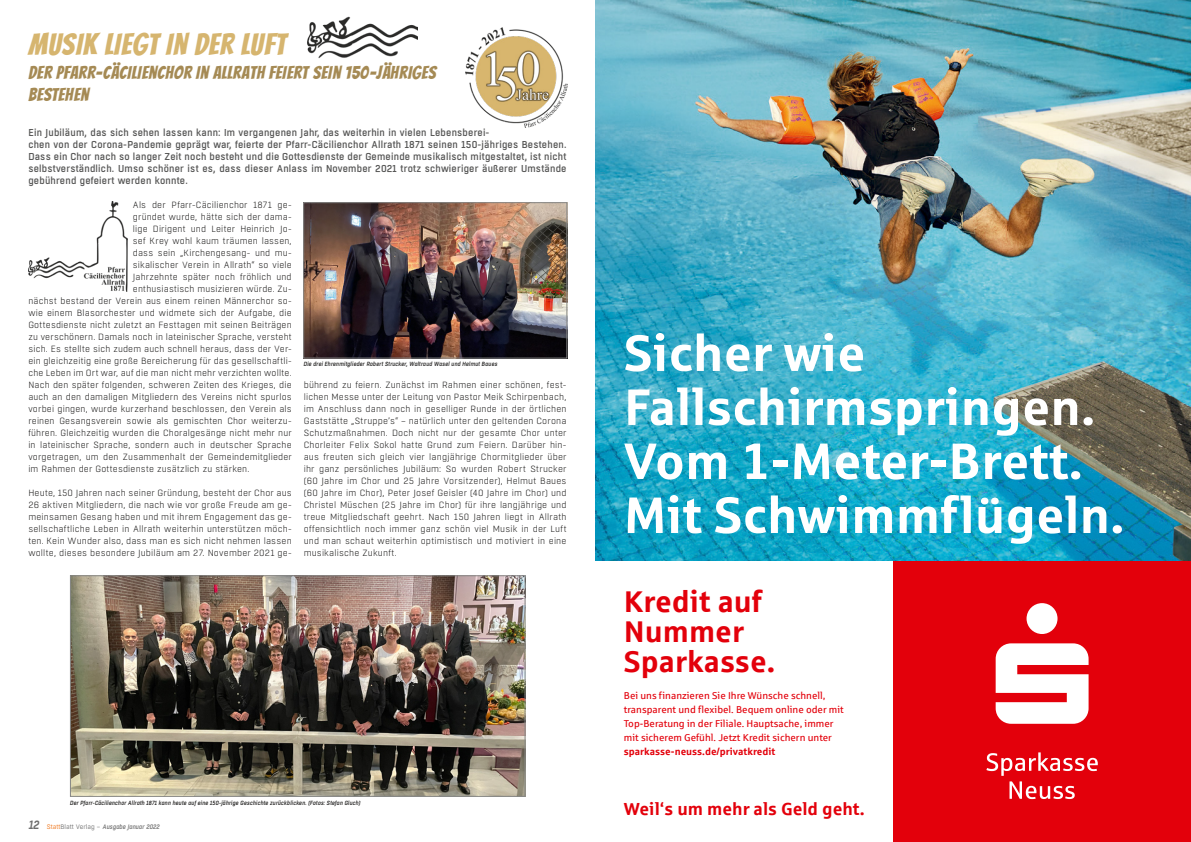
<style>
.page{position:relative;width:1191px;height:842px;background:#fff}
.page>*{position:absolute;margin:0;border:0;box-sizing:border-box;transform-origin:0 0}
.t1{font:700 51px/54px "Sparkasse Rg";color:#fff}
.t2{font:700 30px/30px "Sparkasse Rg";color:#e3000b}
.Headline{font:30px "Bangers";letter-spacing:.035em;color:#d6b56f}
.Headline-2{font:18px/21.6px "Bangers";letter-spacing:.035em;color:#a58a54}
.t3{font:700 17.5px "Sparkasse Rg";color:#e3000b}
.t4{font:12px "Sparkasse Rg";color:#e3000b}
.Einleitung{font:500 10px/12px "Boxed";letter-spacing:.02em;color:#565655}
.t5{font:10px/14px "Sparkasse Rg";color:#e3000b}
.Fließtext{font:300 9px/12px "Boxed";letter-spacing:.015em;color:#181716;text-align:justify}
.t6{font:italic 500 6.5px "Boxed";color:#6e6e6e}
.BU{font:italic 500 6px "Boxed";letter-spacing:.02em;color:#181716}
.s1{font-weight:600;font-size:12px}
.s2{font-weight:400;font-style:normal;color:#ee7113}
.s3{font-weight:400;font-style:normal}
.s4{font-weight:700}
</style>
<div class="page">
<img style="left:72px;top:577px;width:451px;height:218px">
<div style="left:70px;top:575px;width:455px;height:222px;border:1px solid #868786"></div>
<img style="left:305px;top:204px;width:260px;height:152px">
<div style="left:303px;top:202px;width:264px;height:156px;border:1px solid #868786"></div>
<img style="left:466px;top:28px;width:101px;height:99px">
<img style="left:308px;top:16px;width:109px;height:42px">
<img style="left:28px;top:201px;width:99px;height:90px">
<img style="left:595px;top:0;width:596px;height:561px">
<div style="left:893px;top:561px;width:298px;height:281px;background:#e3000b"></div>
<svg style="left:995px;top:603px;width:93px;height:121px"></svg>
<svg style="left:986px;top:752px;width:111px;height:47px"></svg>
<p class="Headline" style="left:28px;top:22px;width:259px">MUSIK LIEGT IN DER LUFT</p>
<p class="Headline-2" style="left:28px;top:61px;width:409px">DER PFARR-CÄCILIENCHOR IN ALLRATH FEIERT SEIN 150-JÄHRIGES<br>BESTEHEN</p>
<p class="Einleitung" style="left:28px;top:127px;width:540px">Ein Jubiläum, das sich sehen lassen kann: Im vergangenen Jahr, das weiterhin in vielen Lebensberei-<br>chen von der Corona-Pandemie geprägt war, feierte der Pfarr-Cäcilienchor Allrath 1871 seinen 150-jähriges Bestehen.<br>Dass ein Chor nach so langer Zeit noch besteht und die Gottesdienste der Gemeinde musikalisch mitgestaltet, ist nicht selbstverständlich. Umso schöner ist es, dass dieser Anlass im November 2021 trotz schwieriger äußerer Umstände gebührend gefeiert werden konnte.</p>
<p class="Fließtext" style="left:133px;top:199px;width:160px">Als der Pfarr-Cäcilienchor 1871 ge-</p>
<p class="Fließtext" style="left:133px;top:211px;width:160px">gründet wurde, hätte sich der dama-</p>
<p class="Fließtext" style="left:133px;top:223px;width:160px">lige Dirigent und Leiter Heinrich Jo-</p>
<p class="Fließtext" style="left:133px;top:235px;width:160px">sef Krey wohl kaum träumen lassen,</p>
<p class="Fließtext" style="left:133px;top:247px;width:160px">dass sein „Kirchengesang- und mu-</p>
<p class="Fließtext" style="left:133px;top:259px;width:160px">sikalischer Verein in Allrath“ so viele</p>
<p class="Fließtext" style="left:133px;top:271px;width:160px">Jahrzehnte später noch fröhlich und</p>
<p class="Fließtext" style="left:133px;top:283px;width:160px">enthusiastisch musizieren würde. Zu-</p>
<p class="Fließtext" style="left:28px;top:295px;width:265px">nächst bestand der Verein aus einem reinen Männerchor so-</p>
<p class="Fließtext" style="left:28px;top:307px;width:265px">wie einem Blasorchester und widmete sich der Aufgabe, die</p>
<p class="Fließtext" style="left:28px;top:319px;width:265px">Gottesdienste nicht zuletzt an Festtagen mit seinen Beiträgen</p>
<p class="Fließtext" style="left:28px;top:331px;width:265px">zu verschönern. Damals noch in lateinischer Sprache, versteht</p>
<p class="Fließtext" style="left:28px;top:343px;width:265px">sich. Es stellte sich zudem auch schnell heraus, dass der Ver-</p>
<p class="Fließtext" style="left:28px;top:355px;width:265px">ein gleichzeitig eine große Bereicherung für das gesellschaftli-</p>
<p class="Fließtext" style="left:28px;top:367px;width:265px">che Leben im Ort war, auf die man nicht mehr verzichten wollte.</p>
<p class="Fließtext" style="left:28px;top:379px;width:265px">Nach den später folgenden, schweren Zeiten des Krieges, die</p>
<p class="Fließtext" style="left:28px;top:391px;width:265px">auch an den damaligen Mitgliedern des Vereins nicht spurlos</p>
<p class="Fließtext" style="left:28px;top:403px;width:265px">vorbei gingen, wurde kurzerhand beschlossen, den Verein als</p>
<p class="Fließtext" style="left:28px;top:415px;width:265px">reinen Gesangsverein sowie als gemischten Chor weiterzu-</p>
<p class="Fließtext" style="left:28px;top:427px;width:265px">führen. Gleichzeitig wurden die Choralgesänge nicht mehr nur</p>
<p class="Fließtext" style="left:28px;top:439px;width:265px">in lateinischer Sprache, sondern auch in deutscher Sprache</p>
<p class="Fließtext" style="left:28px;top:451px;width:265px">vorgetragen, um den Zusammenhalt der Gemeindemitglieder</p>
<p class="Fließtext" style="left:28px;top:463px;width:223px">im Rahmen der Gottesdienste zusätzlich zu stärken.</p>
<p class="Fließtext" style="left:28px;top:487px;width:265px">Heute, 150 Jahren nach seiner Gründung, besteht der Chor aus 26 aktiven Mitgliedern, die nach wie vor große Freude am ge&shy;meinsamen Gesang haben und mit ihrem Engagement das ge&shy;sellschaftliche Leben in Allrath weiterhin unterstützen möch&shy;ten. Kein Wunder also, dass man es sich nicht nehmen lassen wollte, dieses besondere Jubiläum am 27. November 2021 ge-</p>
<p class="BU" style="left:303px;top:360px;width:195px">Die drei Ehrenmitglieder Robert Strucker, Waltraud Wasel und Helmut Baues</p>
<p class="Fließtext" style="left:304px;top:379px;width:264px">bührend zu feiern. Zunächst im Rahmen einer schönen, fest&shy;lichen Messe unter der Leitung von Pastor Meik Schirpenbach, im Anschluss dann noch in geselliger Runde in der örtlichen Gaststätte „Struppe’s“ – natürlich unter den geltenden Corona Schutzmaßnahmen. Doch nicht nur der gesamte Chor unter Chorleiter Felix Sokol hatte Grund zum Feiern. Darüber hin&shy;aus freuten sich gleich vier langjährige Chormitglieder über ihr ganz persönliches Jubiläum: So wurden Robert Strucker (60 Jahre im Chor und 25 Jahre Vorsitzender), Helmut Baues (60 Jahre im Chor), Peter Josef Geisler (40 Jahre im Chor) und Christel Müschen (25 Jahre im Chor) für ihre langjährige und treue Mitgliedschaft geehrt. Nach 150 Jahren liegt in Allrath offensichtlich noch immer ganz schön viel Musik in der Luft und man schaut weiterhin optimistisch und motiviert in eine musikalische Zukunft.</p>
<p class="BU" style="left:70px;top:799px;width:292px">Der Pfarr-Cäcilienchor Allrath 1871 kann heute auf eine 150-jährige Geschichte zurückblicken. (Fotos: Stefan Gluch)</p>
<p class="t6" style="left:28px;top:822px;width:133px"><span class="s1">12</span> <span class="s2">Statt</span><span class="s3">Blatt Verlag –</span> Ausgabe Januar 2022</p>
<p class="t1" style="left:624px;top:324px;width:502px">Sicher wie<br>Fallschirmspringen.<br>Vom 1-Meter-Brett.<br>Mit Schwimmflügeln.</p>
<p class="t2" style="left:624px;top:585px;width:153px">Kredit auf<br>Nummer<br>Sparkasse.</p>
<p class="t5" style="left:624px;top:689px;width:221px">Bei uns finanzieren Sie Ihre Wünsche schnell, transparent und flexibel. Bequem online oder mit Top-Beratung in der Filiale. Hauptsache, immer mit sicherem Gefühl. Jetzt Kredit sichern unter <span class="s4">sparkasse-neuss.de/privatkredit</span></p>
<p class="t3" style="left:624px;top:798px;width:242px">Weil‘s um mehr als Geld geht.</p>
<p class="t4" style="left:691px;top:804px;width:108px">sparkasse-neuss.de</p>
</div>
